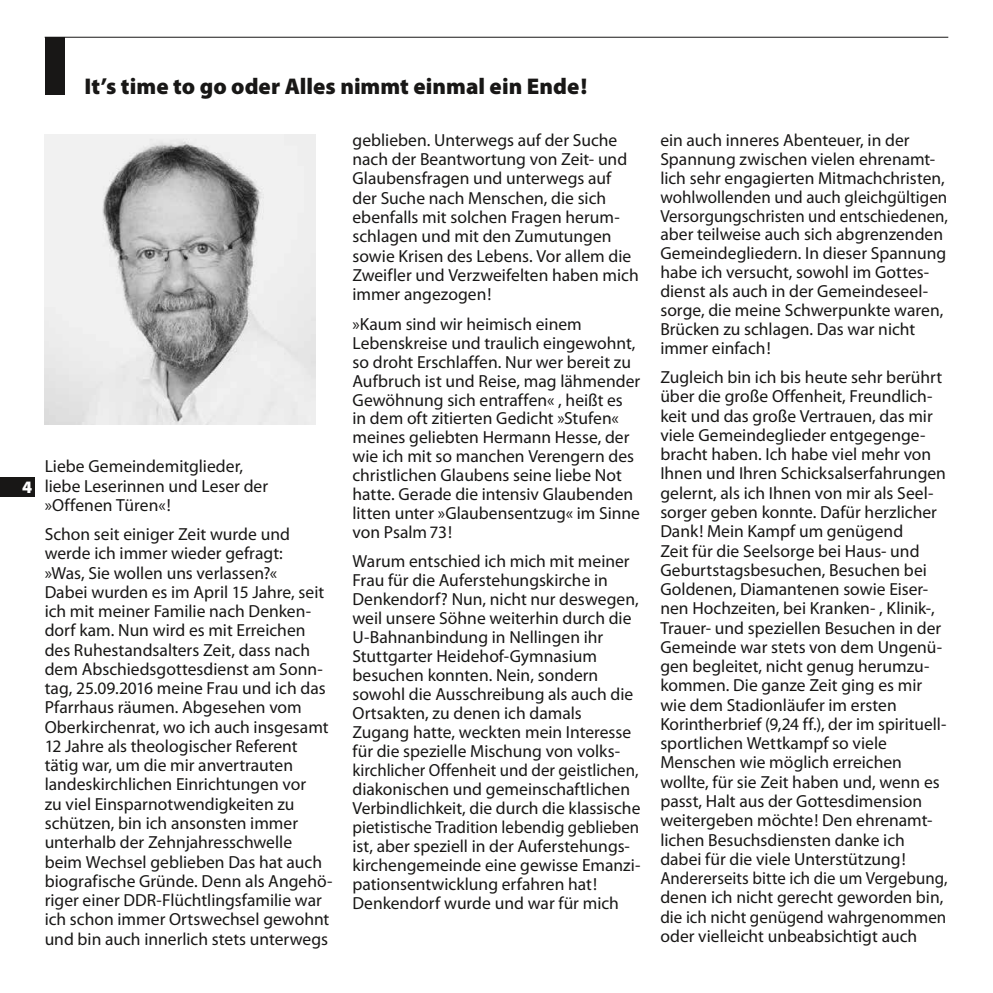
<style>
.page{position:relative;width:993px;height:993px;background:#fff}
.page>*{position:absolute;margin:0;border:0;box-sizing:border-box;transform-origin:0 0}
.t1{font:900 22.75px "Myriad Pro";color:#181716}
.t2{font:17.5px/19.2px "Myriad Pro";color:#181716}
.t3{font:900 17.5px "Myriad Pro";color:#fff}
</style>
<div class="page">
<div style="left:0;top:476px;width:35px;height:20px;background:#181716"></div>
<hr style="left:45px;top:37px;width:902px;height:1px;background:#181716">
<div style="left:45px;top:37px;width:19px;height:57px;background:#181716"></div>
<img style="left:45px;top:134px;width:271px;height:290px">
<h1 class="t1" style="left:84px;top:71px;width:504px">It’s time to go oder Alles nimmt einmal ein Ende!</h1>
<p class="t3" style="left:22px;top:475px;width:12px">4</p>
<p class="t2" style="left:45px;top:456px;width:225px">Liebe Gemeindemitglieder, liebe Leserinnen und Leser der »Offenen Türen«!</p>
<p class="t2" style="left:45px;top:524px;width:289px">Schon seit einiger Zeit wurde und werde ich immer wieder gefragt:<br>»Was, Sie wollen uns verlassen?«<br>Dabei wurden es im April 15 Jahre, seit ich mit meiner Familie nach Denken&shy;dorf kam. Nun wird es mit Erreichen des Ruhestandsalters Zeit, dass nach dem Abschiedsgottesdienst am Sonn&shy;tag, 25.09.2016 meine Frau und ich das Pfarrhaus räumen. Abgesehen vom Oberkirchenrat, wo ich auch insgesamt 12 Jahre als theologischer Referent tätig war, um die mir anvertrauten landeskirchlichen Einrichtungen vor<br>zu viel Einsparnotwendigkeiten zu schützen, bin ich ansonsten immer unterhalb der Zehnjahresschwelle beim Wechsel geblieben Das hat auch biografische Gründe. Denn als Angehö&shy;riger einer DDR-Flüchtlingsfamilie war ich schon immer Ortswechsel gewohnt und bin auch innerlich stets unterwegs</p>
<p class="t2" style="left:352px;top:130px;width:287px">geblieben. Unterwegs auf der Suche nach der Beantwortung von Zeit- und Glaubensfragen und unterwegs auf der Suche nach Menschen, die sich ebenfalls mit solchen Fragen herum&shy;schlagen und mit den Zumutungen sowie Krisen des Lebens. Vor allem die Zweifler und Verzweifelten haben mich immer angezogen!</p>
<p class="t2" style="left:352px;top:314px;width:289px">»Kaum sind wir heimisch einem Lebenskreise und traulich eingewohnt, so droht Erschlaffen. Nur wer bereit zu Aufbruch ist und Reise, mag lähmender Gewöhnung sich entraffen« , heißt es in dem oft zitierten Gedicht »Stufen« meines geliebten Hermann Hesse, der wie ich mit so manchen Verengern des christlichen Glaubens seine liebe Not hatte. Gerade die intensiv Glaubenden litten unter »Glaubensentzug« im Sinne von Psalm73!</p>
<p class="t2" style="left:352px;top:551px;width:289px">Warum entschied ich mich mit meiner Frau für die Auferstehungskirche in Denkendorf? Nun, nicht nur deswegen, weil unsere Söhne weiterhin durch die U-Bahnanbindung in Nellingen ihr Stuttgarter Heidehof-Gymnasium besuchen konnten. Nein, sondern sowohl die Ausschreibung als auch die Ortsakten, zu denen ich damals Zugang hatte, weckten mein Interesse für die spezielle Mischung von volks&shy;kirchlicher Offenheit und der geistlichen, diakonischen und gemeinschaftlichen Verbindlichkeit, die durch die klassische pietistische Tradition lebendig geblieben ist, aber speziell in der Auferstehungs&shy;kirchengemeinde eine gewisse Emanzi&shy;pationsentwicklung erfahren hat!<br>Denkendorf wurde und war für mich</p>
<p class="t2" style="left:660px;top:130px;width:289px">ein auch inneres Abenteuer, in der Spannung zwischen vielen ehrenamt&shy;lich sehr engagierten Mitmachchristen, wohlwollenden und auch gleichgültigen Versorgungschristen und entschiedenen, aber teilweise auch sich abgrenzenden Gemeindegliedern. In dieser Spannung habe ich versucht, sowohl im Gottes&shy;dienst als auch in der Gemeindeseel&shy;sorge, die meine Schwerpunkte waren, Brücken zu schlagen. Das war nicht immer einfach!</p>
<p class="t2" style="left:660px;top:367px;width:289px">Zugleich bin ich bis heute sehr berührt über die große Offenheit, Freundlich&shy;keit und das große Vertrauen, das mir viele Gemeindeglieder entgegenge&shy;bracht haben. Ich habe viel mehr von Ihnen und Ihren Schicksalserfahrungen gelernt, als ich Ihnen von mir als Seel&shy;sorger geben konnte. Dafür herzlicher Dank! Mein Kampf um genügend<br>Zeit für die Seelsorge bei Haus- und Geburtstagsbesuchen, Besuchen bei Goldenen, Diamantenen sowie Eiser&shy;nen Hochzeiten, bei Kranken- , Klinik-, Trauer- und speziellen Besuchen in der Gemeinde war stets von dem Ungenü&shy;gen begleitet, nicht genug herumzu&shy;kommen. Die ganze Zeit ging es mir wie dem Stadionläufer im ersten Korintherbrief (9,24 ff.), der im spirituell&shy;sportlichen Wettkampf so viele Menschen wie möglich erreichen wollte, für sie Zeit haben und, wenn es passt, Halt aus der Gottesdimension weitergeben möchte! Den ehrenamt&shy;lichen Besuchsdiensten danke ich dabei für die viele Unterstützung!<br>Andererseits bitte ich die um Vergebung, denen ich nicht gerecht geworden bin, die ich nicht genügend wahrgenommen oder vielleicht unbeabsichtigt auch</p>
</div>
